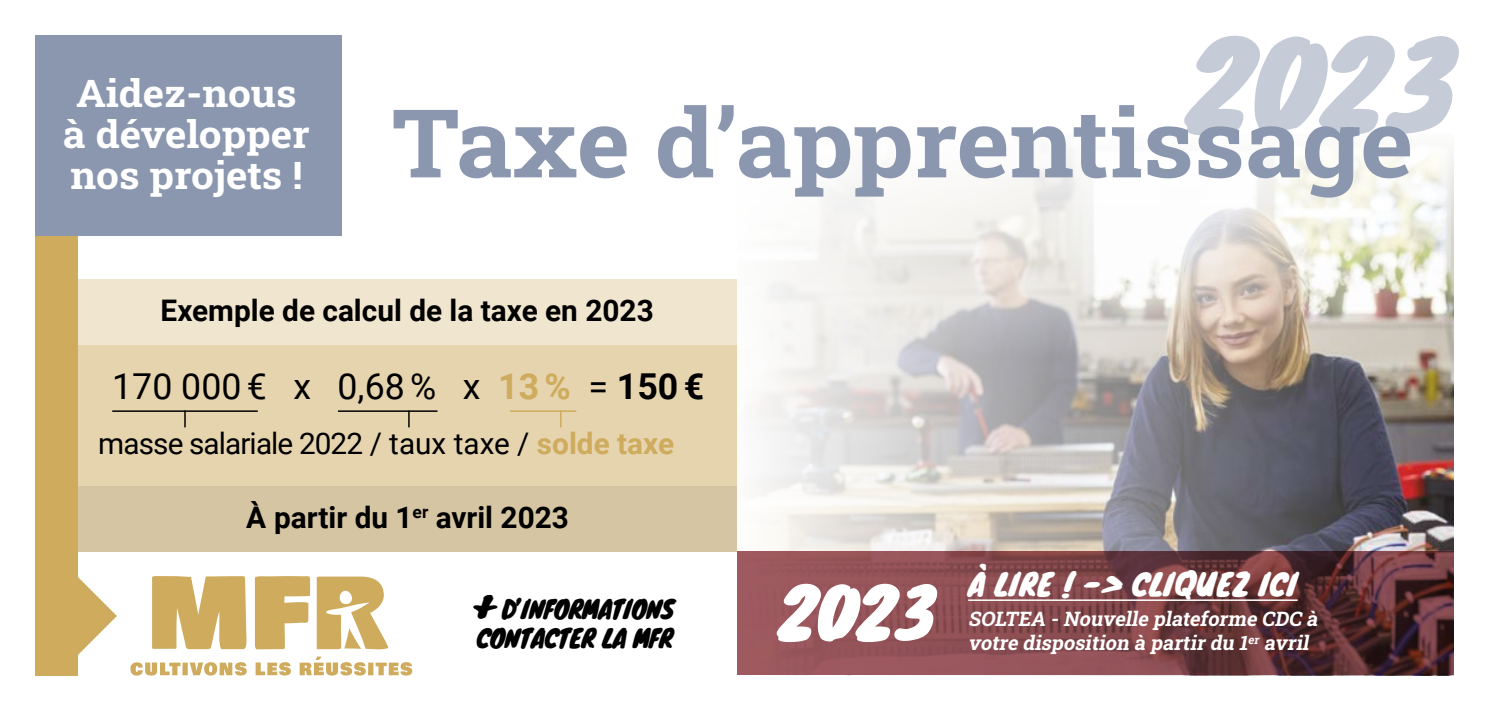
<style>
.page{position:relative;width:1489px;height:709px;background:#fff}
.page>*{position:absolute;margin:0;border:0;box-sizing:border-box;transform-origin:0 0}
.t1{font:94.75px "Roboto Slab";color:#8b97af;scale:1.07 1}
.t2{font:64.5px "Knewave";color:#fff;scale:1.07 1}
.t3{font:38px/41px "Roboto Slab";color:#fff;text-align:center;scale:1.07 1}
.t4{font:35.75px "Roboto";color:#000}
.t5{font:30px "Knewave";color:#fff}
.t6{font:700 29.75px "Roboto";color:#000}
.t7{font:29.75px "Roboto";letter-spacing:-.03em;color:#000}
.t8{font:25px/29.8px "Knewave";letter-spacing:-.02em;color:#000}
.t9{font:italic 20px/24px "Roboto Slab";color:#fff}
.s1{font-weight:700;color:#ceab5d}
.s2{font-weight:700}
.s3{font-size:42.25px}
</style>
<div class="page">
<img style="left:755px;top:356px;width:698px;height:195px">
<svg style="left:768px;top:151px;width:685px;height:205px"></svg>
<svg style="left:1184px;top:35px;width:275px;height:101px"></svg>
<svg style="left:737px;top:551px;width:716px;height:124px;background:#7a4247"></svg>
<hr style="left:968px;top:599px;width:329px;height:2px;background:#fff">
<svg style="left:130px;top:662px;width:117px;height:13px"></svg>
<svg style="left:255px;top:662px;width:36px;height:13px"></svg>
<svg style="left:299px;top:656px;width:113px;height:19px"></svg>
<svg style="left:152px;top:576px;width:94px;height:73px;background:#d3b46e"></svg>
<svg style="left:255px;top:576px;width:55px;height:73px"></svg>
<svg style="left:317px;top:576px;width:71px;height:73px"></svg>
<svg style="left:78px;top:577px;width:39px;height:78px"></svg>
<div style="left:78px;top:279px;width:658px;height:272px;background:#e6d4af"></div>
<hr style="left:112px;top:410px;width:146px;height:2px;background:#000">
<svg style="left:184px;top:410px;width:2px;height:17px"></svg>
<hr style="left:338px;top:410px;width:99px;height:2px;background:#000">
<svg style="left:408px;top:410px;width:1px;height:17px"></svg>
<hr style="left:510px;top:410px;width:66px;height:2px;background:#ceab5d">
<svg style="left:560px;top:410px;width:1px;height:17px"></svg>
<div style="left:78px;top:279px;width:658px;height:66px;background:#f0e5cf"></div>
<div style="left:78px;top:486px;width:658px;height:65px;background:#d6c5a3"></div>
<div style="left:35px;top:234px;width:43px;height:441px;background:#ceab5d"></div>
<div style="left:35px;top:35px;width:307px;height:200px;background:#8b97af"></div>
<h3 class="t3" style="left:63px;top:71px;width:232px">Aidez-nous à développer nos projets !</h3>
<h1 class="t1" style="left:391px;top:78px;width:956px">Taxe d’apprentissage</h1>
<h3 class="t6" style="left:161px;top:289px;width:494px">Exemple de calcul de la taxe en 2023</h3>
<h3 class="t4" style="left:112px;top:361px;width:593px">170 000 € x 0,68 % x <span class="s1">13 %</span> = <span class="s2">150 €</span></h3>
<h3 class="t7" style="left:98px;top:422px;width:577px">masse salariale 2022 / taux taxe / <span class="s1">solde taxe</span></h3>
<h3 class="t6" style="left:246px;top:496px;width:324px">À partir du 1<sup>er</sup> avril 2023</h3>
<p class="t8" style="left:475px;top:593px;width:201px"><span class="s3">+</span> D’INFORMATIONS<br>CONTACTER LA MFR</p>
<h2 class="t2" style="left:778px;top:562px;width:149px">2023</h2>
<h3 class="t5" style="left:968px;top:561px;width:331px">À LIRE ! -&gt; CLIQUEZ ICI</h3>
<p class="t9" style="left:968px;top:606px;width:355px">SOLTEA -Nouvelle plateforme CDC à votre disposition à partir du 1<sup>er</sup> avril</p>
</div>
